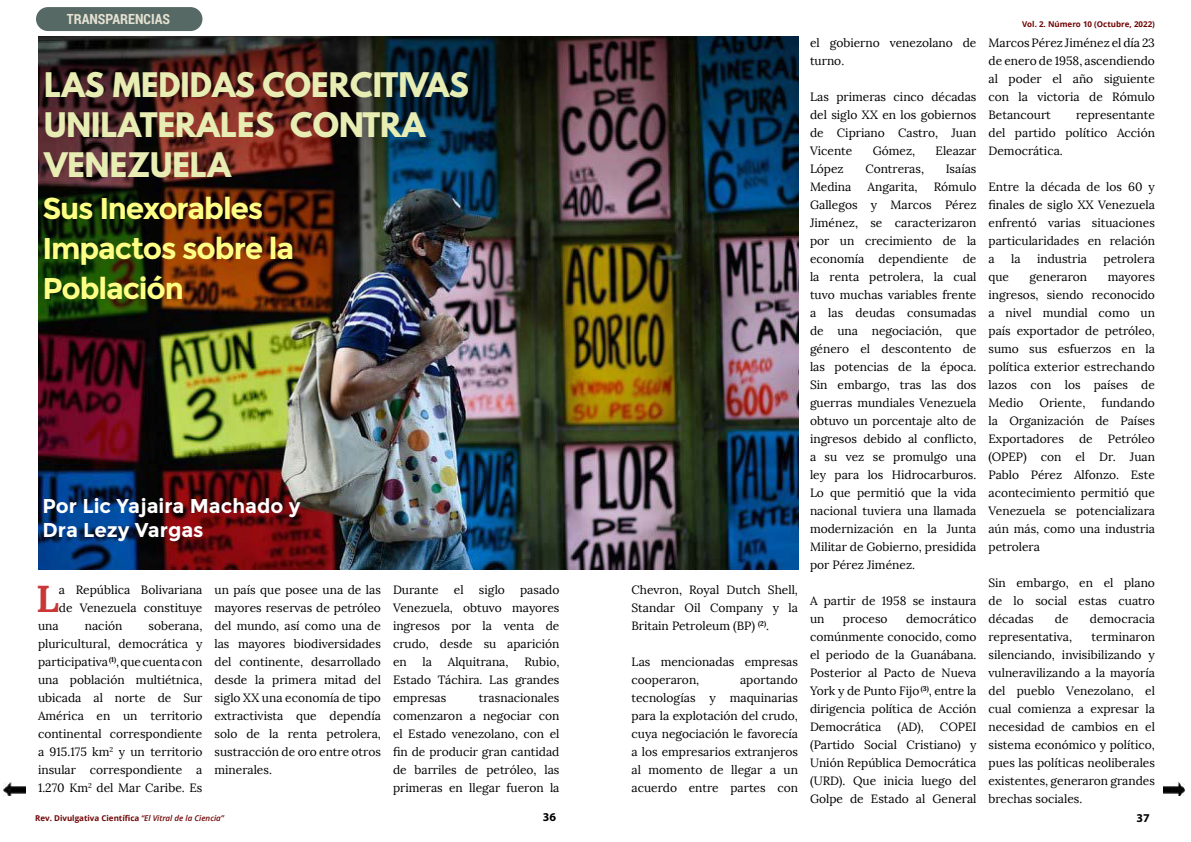
<style>
.page{position:relative;width:1191px;height:842px;background:#fff}
.page>*{position:absolute;margin:0;border:0;box-sizing:border-box;transform-origin:0 0}
.t1{font:700 37.7px "Lora";color:#c93737}
.t2{font:700 30px/40px "League Spartan";color:#e8edb4}
.t3{font:700 30px/40px "Montserrat";letter-spacing:-.04em;color:#ffff86}
.t4{font:700 20px/24px "Montserrat";color:#fff}
.t5{font:700 14px "Roboto Condensed";color:#e5e1d1}
.t6{font:12px/18px "Lora";color:#000;text-align:justify}
.t7{font:700 12px "Myriad Pro";color:#000}
.t8{font:700 8px "Open Sans";color:#700404}
.s1{font-weight:600;font-style:italic}
</style>
<div class="page">
<img style="left:1163px;top:782px;width:21px;height:14px">
<div style="left:37px;top:8px;width:164px;height:22px;background:#566965;border-radius:11px"></div>
<div style="left:36px;top:7px;width:166px;height:24px;border:2px solid #566965;border-radius:11px"></div>
<img style="left:38px;top:36px;width:760px;height:534px">
<img style="left:4px;top:782px;width:21px;height:14px">
<p class="t5" style="left:67px;top:11px;width:105px">TRANSPARENCIAS</p>
<h2 class="t2" style="left:44px;top:67px;width:426px">LAS MEDIDAS COERCITIVAS<br>UNILATERALES CONTRA<br>VENEZUELA</h2>
<h2 class="t3" style="left:43px;top:190px;width:253px">Sus Inexorables<br>Impactos sobre la<br>Población</h2>
<h3 class="t4" style="left:43px;top:495px;width:259px">Por Lic Yajaira Machado y<br>Dra Lezy Vargas</h3>
<h1 class="t1" style="left:36px;top:582px;width:24px">L</h1>
<p class="t6" style="left:59px;top:581px;width:145px">a República Bolivariana de Venezuela constituye</p>
<p class="t6" style="left:38px;top:617px;width:22px">una</p>
<p class="t6" style="left:85px;top:617px;width:39px">nación</p>
<p class="t6" style="left:38px;top:617px;width:166px;text-indent:111px">soberana, pluricultural, democrática y participativa <sup>(1)</sup>, que cuenta con una población multiétnica, ubicada al norte de Sur América en un territorio continental correspondiente a 915.175 km<sup>2</sup> y un territorio insular correspondiente a 1.270 Km<sup>2</sup> del Mar Caribe. Es</p>
<p class="t6" style="left:214px;top:581px;width:168px">un país que posee una de las mayores reservas de petróleo del mundo, así como una de las mayores biodiversidades del continente, desarrollado desde la primera mitad del siglo XX una economía de tipo extractivista que dependía solo de la renta petrolera, sustracción de oro entre otros minerales.</p>
<p class="t6" style="left:393px;top:581px;width:47px">Durante</p>
<p class="t6" style="left:454px;top:581px;width:11px">el</p>
<p class="t6" style="left:479px;top:581px;width:28px">siglo</p>
<p class="t6" style="left:393px;top:581px;width:168px;text-indent:127px">pasado Venezuela, obtuvo mayores ingresos por la venta de crudo, desde su aparición en</p>
<p class="t6" style="left:393px;top:653px;width:168px;text-indent:131px">Rubio, Estado Táchira. Las grandes empresas</p>
<p class="t6" style="left:422px;top:653px;width:11px">la</p>
<p class="t6" style="left:448px;top:653px;width:62px">Alquitrana,</p>
<p class="t6" style="left:393px;top:689px;width:168px;text-indent:86px">trasnacionales comenzaron a negociar con el Estado venezolano, con el fin de producir gran cantidad de barriles de petróleo, las primeras en llegar fueron la</p>
<p class="t6" style="left:631px;top:581px;width:168px">Chevron, Royal Dutch Shell, Standar Oil Company y la Britain Petroleum (BP) <sup>(2)</sup>.</p>
<p class="t6" style="left:631px;top:653px;width:168px">Las mencionadas empresas cooperaron,</p>
<p class="t6" style="left:631px;top:671px;width:168px;text-indent:108px">aportando tecnologías y maquinarias para la explotación del crudo, cuya negociación le favorecía a los empresarios extranjeros al momento de llegar a un acuerdo entre partes con</p>
<p class="t6" style="left:810px;top:34px;width:168px">el gobierno venezolano de turno.</p>
<p class="t6" style="left:810px;top:88px;width:168px">Las primeras cinco décadas del siglo XX en los gobiernos de Cipriano Castro, Juan Vicente</p>
<p class="t6" style="left:872px;top:142px;width:44px">Gómez,</p>
<p class="t6" style="left:935px;top:142px;width:42px">Eleazar</p>
<p class="t6" style="left:810px;top:160px;width:35px">López</p>
<p class="t6" style="left:865px;top:160px;width:60px">Contreras,</p>
<p class="t6" style="left:945px;top:160px;width:32px">Isaías</p>
<p class="t6" style="left:810px;top:178px;width:43px">Medina</p>
<p class="t6" style="left:867px;top:178px;width:52px">Angarita,</p>
<p class="t6" style="left:810px;top:178px;width:168px;text-indent:124px">Rómulo Gallegos y Marcos Pérez Jiménez, se caracterizaron por un crecimiento de la economía dependiente de la renta petrolera, la cual tuvo muchas variables frente a las deudas consumadas de una negociación, que género el descontento de las potencias de la época.<br>Sin embargo, tras las dos guerras mundiales Venezuela obtuvo un porcentaje alto de ingresos debido al conflicto, a su vez se promulgo una ley para los Hidrocarburos.<br>Lo que permitió que la vida nacional tuviera una llamada modernización en la Junta Militar de Gobierno, presidida por Pérez Jiménez.</p>
<p class="t6" style="left:810px;top:592px;width:168px">A partir de 1958 se instaura un</p>
<p class="t6" style="left:810px;top:610px;width:168px;text-indent:96px">democrático comúnmente conocido, como el periodo de la Guanábana.<br>Posterior al Pacto de Nueva York y de Punto Fijo <sup>(3)</sup>, entre la dirigencia política de Acción Democrática</p>
<p class="t6" style="left:843px;top:610px;width:46px">proceso</p>
<p class="t6" style="left:897px;top:718px;width:28px">(AD),</p>
<p class="t6" style="left:810px;top:718px;width:168px;text-indent:130px">COPEI (Partido Social Cristiano) y Unión República Democrática (URD). Que inicia luego del Golpe de Estado al General</p>
<p class="t8" style="left:1022px;top:18px;width:134px">Vol. 2. Número 10 (Octubre, 2022)</p>
<p class="t6" style="left:988px;top:34px;width:168px">Marcos Pérez Jiménez el día 23 de enero de 1958, ascendiendo al poder el año siguiente con la victoria de Rómulo Betancourt</p>
<p class="t6" style="left:988px;top:106px;width:168px;text-indent:88px">representante del partido político Acción Democrática.</p>
<p class="t6" style="left:988px;top:178px;width:168px">Entre la década de los 60 y finales de siglo XX Venezuela enfrentó varias situaciones particularidades en relación a</p>
<p class="t6" style="left:1011px;top:250px;width:11px">la</p>
<p class="t6" style="left:1037px;top:250px;width:51px">industria</p>
<p class="t6" style="left:1103px;top:250px;width:53px">petrolera</p>
<p class="t6" style="left:988px;top:268px;width:22px">que</p>
<p class="t6" style="left:1029px;top:268px;width:59px">generaron</p>
<p class="t6" style="left:988px;top:268px;width:168px;text-indent:119px">mayores ingresos, siendo reconocido a nivel mundial como un país exportador de petróleo, sumo sus esfuerzos en la política exterior estrechando lazos con los países de Medio</p>
<p class="t6" style="left:988px;top:394px;width:168px;text-indent:113px">fundando la Organización de Países Exportadores</p>
<p class="t6" style="left:1039px;top:394px;width:47px">Oriente,</p>
<p class="t6" style="left:988px;top:430px;width:168px;text-indent:119px">Petróleo (OPEP) con el Dr. Juan Pablo Pérez Alfonzo. Este acontecimiento permitió que Venezuela se potencializara aún más, como una industria petrolera</p>
<p class="t6" style="left:988px;top:574px;width:168px">Sin embargo, en el plano de lo social estas cuatro décadas</p>
<p class="t6" style="left:1079px;top:430px;width:15px">de</p>
<p class="t6" style="left:1055px;top:610px;width:15px">de</p>
<p class="t6" style="left:1089px;top:610px;width:67px">democracia</p>
<p class="t6" style="left:988px;top:628px;width:85px">representativa,</p>
<p class="t6" style="left:988px;top:628px;width:168px;text-indent:103px">terminaron silenciando, invisibilizando y vulneravilizando a la mayoría del pueblo Venezolano, el cual comienza a expresar la necesidad de cambios en el sistema económico y político, pues las políticas neoliberales existentes, generaron grandes brechas sociales.</p>
<p class="t8" style="left:35px;top:812px;width:190px">Rev. Divulgativa Científica <span class="s1">“El Vitral de la Ciencia”</span></p>
<p class="t7" style="left:543px;top:810px;width:15px">36</p>
<p class="t7" style="left:1136px;top:811px;width:15px">37</p>
</div>
